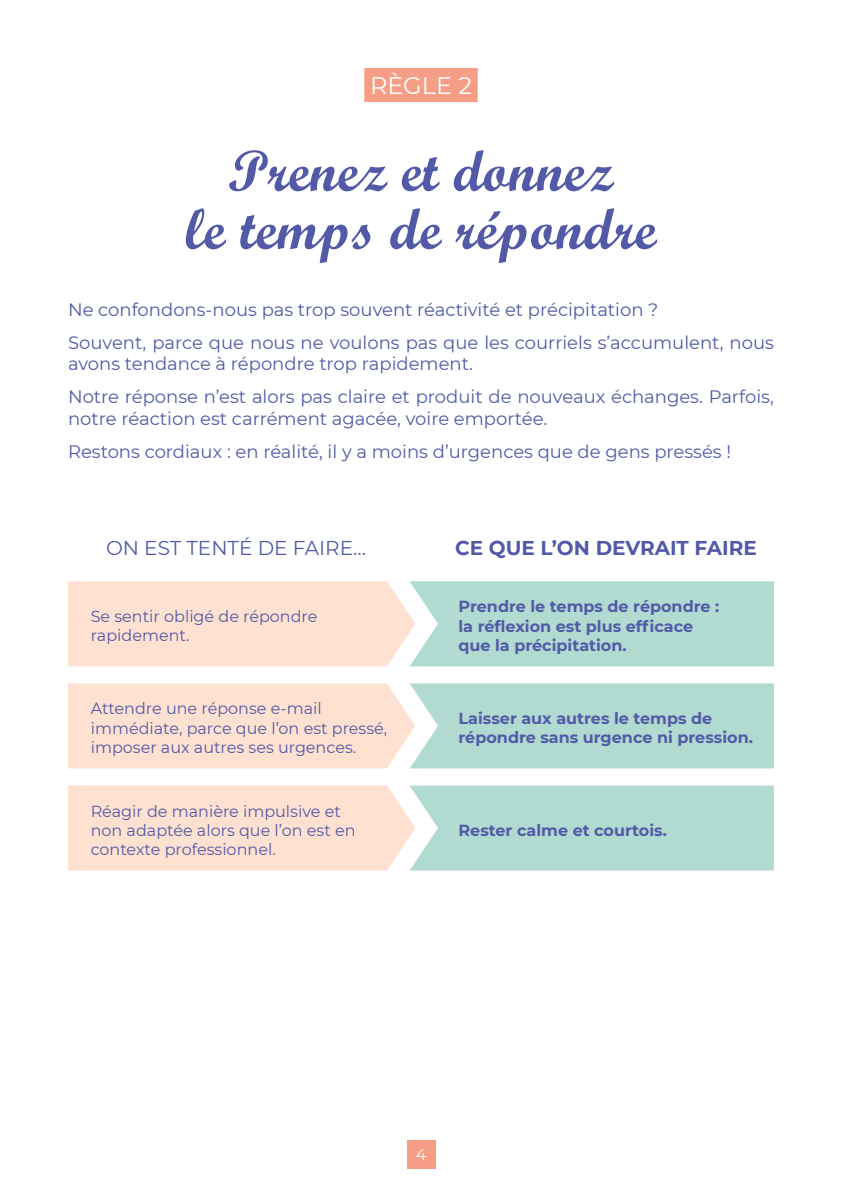
<style>
.page{position:relative;width:842px;height:1191px;background:#fff}
.page>*{position:absolute;margin:0;border:0;box-sizing:border-box;transform-origin:0 0}
.t1{font:58px/58px "Script MT Bold";color:#525aa7;text-align:center}
.t2{font:24px "Montserrat";color:#fff}
.t3{font:700 20px "Montserrat";color:#525aa7}
.t4{font:20px "Montserrat";color:#525aa7}
.t5{font:18px/33px "Montserrat";color:#525aa7}
.t6{font:16px/19.2px "Montserrat";color:#525aa7}
.t7{font:700 16px/19.2px "Montserrat";color:#525aa7}
.t8{font:16px "Montserrat";color:#fff}
</style>
<div class="page">
<svg style="left:68px;top:581px;width:706px;height:85px;background:#d7ded2"></svg>
<svg style="left:68px;top:683px;width:706px;height:85px;background:#d7ded2"></svg>
<svg style="left:68px;top:785px;width:706px;height:85px;background:#d8ded2"></svg>
<div style="left:364px;top:68px;width:114px;height:34px;background:#f69d85"></div>
<div style="left:407px;top:1140px;width:28px;height:28px;background:#f69d85"></div>
<h2 class="t2" style="left:370px;top:72px;width:103px">RÈGLE 2</h2>
<h1 class="t1" style="left:185px;top:147px;width:472px">Prenez et donnez<br>le temps de répondre</h1>
<p class="t5" style="left:68px;top:292px;width:707px">Ne confondons-nous pas trop souvent réactivité et précipitation ?<br>Souvent, parce que nous ne voulons pas que les courriels s’accumulent, nous</p>
<p class="t5" style="left:68px;top:347px;width:707px">avons tendance à répondre trop rapidement.<br>Notre réponse n’est alors pas claire et produit de nouveaux échanges. Parfois,</p>
<p class="t5" style="left:68px;top:402px;width:665px">notre réaction est carrément agacée, voire emportée.<br>Restons cordiaux : en réalité, il y a moins d’urgences que de gens pressés !</p>
<p class="t4" style="left:106px;top:537px;width:261px">ON EST TENTÉ DE FAIRE...</p>
<p class="t3" style="left:455px;top:537px;width:303px">CE QUE L’ON DEVRAIT FAIRE</p>
<p class="t6" style="left:91px;top:607px;width:228px">Se sentir obligé de répondre rapidement.</p>
<p class="t6" style="left:91px;top:699px;width:298px">Attendre une réponse e-mail immédiate, parce que l’on est pressé, imposer aux autres ses urgences.</p>
<p class="t6" style="left:91px;top:801px;width:266px">Réagir de manière impulsive et non adaptée alors que l’on est en contexte professionnel.</p>
<p class="t7" style="left:458px;top:597px;width:262px">Prendre le temps de répondre : la réflexion est plus efficace que la précipitation.</p>
<p class="t7" style="left:458px;top:708px;width:296px">Laisser aux autres le temps de répondre sans urgence ni pression.</p>
<p class="t7" style="left:458px;top:820px;width:210px">Rester calme et courtois.</p>
<p class="t8" style="left:416px;top:1145px;width:12px">4</p>
</div>
